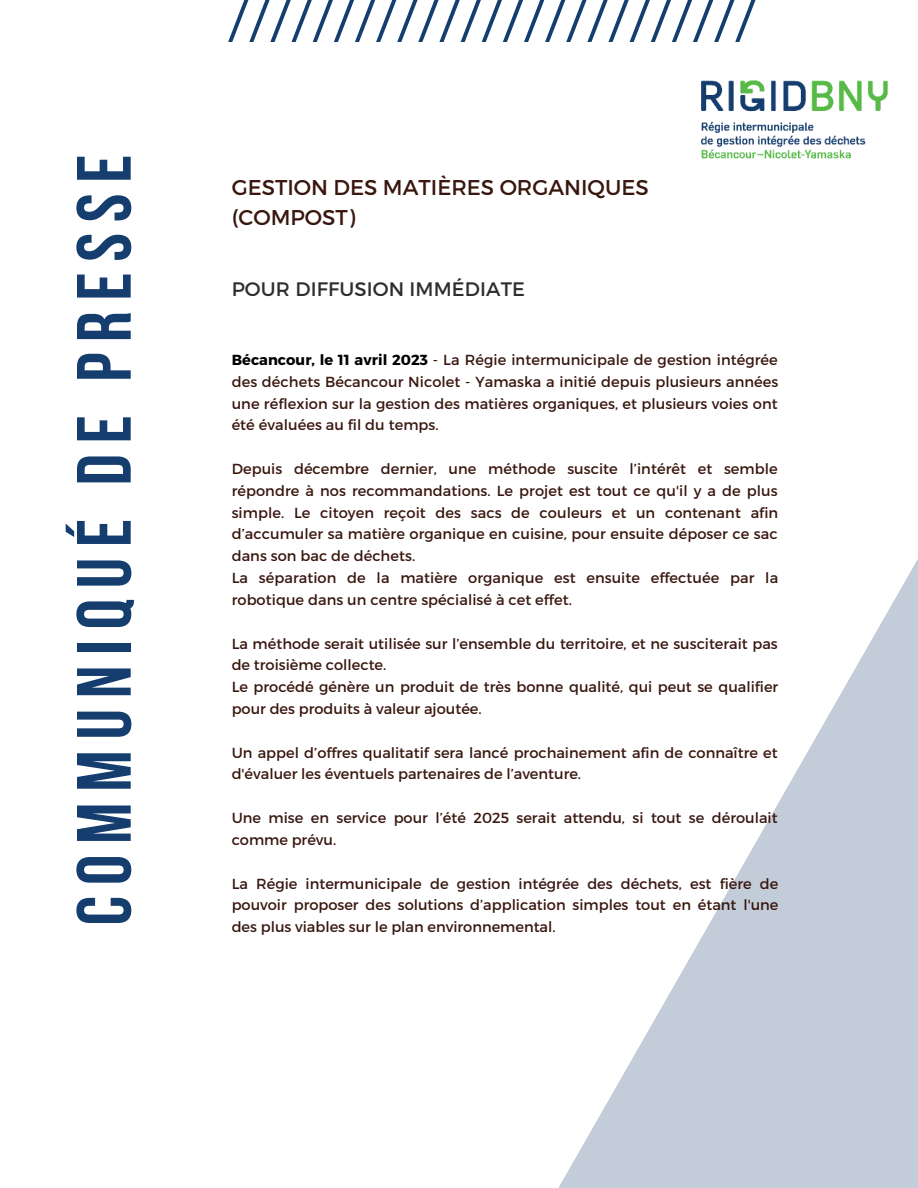
<style>
.page{position:relative;width:918px;height:1188px;background:#fff}
.page>*{position:absolute;margin:0;border:0;box-sizing:border-box;transform-origin:0 0}
.t1{font:700 76.65px "Bebas Neue";letter-spacing:.14em;color:#153e6f}
.t2{font:21.45px/29.2px "Montserrat";color:#39170f}
.t3{font:19.5px "Montserrat";letter-spacing:.005em;color:#2c2e30}
.t4{font:14.55px/21.8px "Montserrat";color:#39170f}
.s1{font-weight:700;color:#000}
</style>
<div class="page">
<svg style="left:558px;top:559px;width:360px;height:629px"></svg>
<img style="left:701px;top:80px;width:187px;height:79px">
<svg style="left:228px;top:0;width:528px;height:42px"></svg>
<h1 class="t1" style="left:62px;top:925px;width:772px;rotate:-90deg">communiqué de presse</h1>
<h2 class="t2" style="left:232px;top:173px;width:419px">GESTION DES MATIÈRES ORGANIQUES (COMPOST)</h2>
<h3 class="t3" style="left:232px;top:278px;width:295px">POUR DIFFUSION IMMÉDIATE</h3>
<p class="t4" style="left:232px;top:349px;width:548px;text-align:justify"><span class="s1">Bécancour, le 11 avril 2023</span> - La Régie intermunicipale de gestion intégrée des déchets Bécancour Nicolet - Yamaska a initié depuis plusieurs années une réflexion sur la gestion des matières organiques, et plusieurs voies ont été évaluées au fil du temps.</p>
<p class="t4" style="left:232px;top:458px;width:548px">Depuis décembre dernier, une méthode suscite l’intérêt et semble répondre à nos recommandations. Le projet est tout ce qu'il y a de plus simple. Le citoyen reçoit des sacs de couleurs et un contenant afin d’accumuler sa matière organique en cuisine, pour ensuite déposer ce sac dans son bac de déchets.<br>La séparation de la matière organique est ensuite effectuée par la robotique dans un centre spécialisé à cet effet.</p>
<p class="t4" style="left:232px;top:632px;width:548px">La méthode serait utilisée sur l’ensemble du territoire, et ne susciterait pas de troisième collecte.<br>Le procédé génère un produit de très bonne qualité, qui peut se qualifier pour des produits à valeur ajoutée.</p>
<p class="t4" style="left:232px;top:742px;width:548px">Un appel d’offres qualitatif sera lancé prochainement afin de connaître et d'évaluer les éventuels partenaires de l’aventure.</p>
<p class="t4" style="left:232px;top:807px;width:547px">Une mise en service pour l’été 2025 serait attendu, si tout se déroulait comme prévu.</p>
<p class="t4" style="left:232px;top:872px;width:548px">La Régie intermunicipale de gestion intégrée des déchets, est fière de pouvoir proposer des solutions d’application simples tout en étant l'une</p>
<p class="t4" style="left:232px;top:916px;width:325px">des plus viables sur le plan environnemental.</p>
</div>
